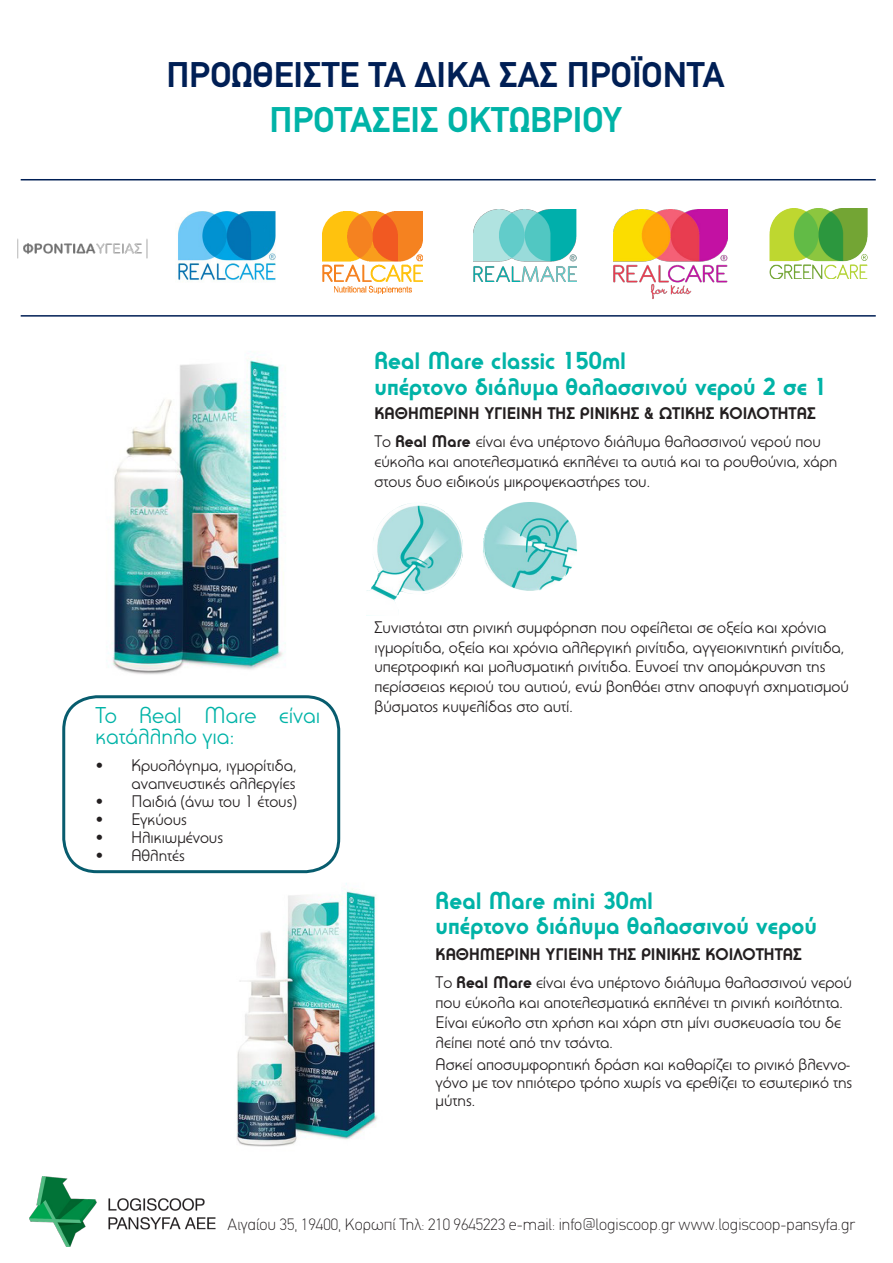
<style>
.page{position:relative;width:893px;height:1263px;background:#fff}
.page>*{position:absolute;margin:0;border:0;box-sizing:border-box;transform-origin:0 0}
.t1{font:700 36px "PF Din Text";color:#001f55}
.t2{font:700 36px "PF Din Text";color:#00b3a7}
.Titlos{font:700 24px "PF Universal";color:#00b3a7}
.τιτλος{font:22.5px/21px "PF Universal";color:#00b3a7}
.Titlos-2{font:16.5px/19.8px "PF Universal";color:#231f20}
.t3{font:100 16.5px "PF Din Text";color:#231f20}
.Titlos-3{font:700 16.5px "PF Universal";color:#231f20}
.s1{font-family:"PF Din Text"}
.s2{font-weight:700}
</style>
<div class="page">
<img style="left:29px;top:1176px;width:187px;height:71px">
<img style="left:17px;top:238px;width:131px;height:21px">
<img style="left:178px;top:211px;width:98px;height:71px">
<img style="left:322px;top:211px;width:101px;height:82px">
<img style="left:473px;top:210px;width:104px;height:72px">
<img style="left:614px;top:209px;width:113px;height:90px">
<img style="left:769px;top:208px;width:99px;height:71px">
<hr style="left:21px;top:315px;width:855px;height:2px;background:#001f55">
<hr style="left:21px;top:179px;width:855px;height:1px;background:#001f55">
<img style="left:106px;top:351px;width:180px;height:324px">
<img style="left:201px;top:872px;width:176px;height:275px">
<img style="left:367px;top:503px;width:96px;height:98px">
<img style="left:483px;top:502px;width:95px;height:89px">
<div style="left:62px;top:695px;width:278px;height:178px;border:3px solid #075c6e;border-radius:33px"></div>
<p class="t1" style="left:166px;top:53px;width:560px">ΠΡΟΩΘΕΙΣΤΕ ΤΑ ΔΙΚΑ ΣΑΣ ΠΡΟΪΟΝΤΑ</p>
<p class="t2" style="left:269px;top:98px;width:353px">ΠΡΟΤΑΣΕΙΣ ΟΚΤΩΒΡΙΟΥ</p>
<p class="τιτλος" style="left:95px;top:704px;width:226px">Το Real Mare είναι κατάλληλο για:</p>
<p class="Titlos-2" style="left:95px;top:756px;width:202px;line-height:18px;text-align:right"><span class="s1">•</span> Κρυολόγημα, ιγμορίτιδα, αναπνευστικές αλλεργίες</p>
<p class="Titlos-2" style="left:95px;top:791px;width:203px"><span class="s1">•</span> Παιδιά (άνω του 1 έτους)</p>
<p class="Titlos-2" style="left:95px;top:809px;width:93px"><span class="s1">•</span> Εγκύους</p>
<p class="Titlos-2" style="left:95px;top:827px;width:129px"><span class="s1">•</span> Ηλικιωμένους</p>
<p class="Titlos-2" style="left:95px;top:845px;width:91px"><span class="s1">•</span> Αθλητές</p>
<p class="Titlos" style="left:374px;top:347px;width:253px">Real Μare classic 150ml</p>
<p class="Titlos" style="left:374px;top:372px;width:454px">υπέρτονο διάλυμα θαλασσινού νερού 2 σε 1</p>
<p class="Titlos-3" style="left:374px;top:403px;width:443px">ΚΑΘΗΜΕΡΙΝΗ ΥΓΙΕΙΝΗ ΤΗΣ ΡΙΝΙΚΗΣ &amp; ΩΤΙΚΗΣ ΚΟΙΛΟΤΗΤΑΣ</p>
<p class="Titlos-2" style="left:374px;top:432px;width:464px">Το <span class="s2">Real Μare</span> είναι ένα υπέρτονο διάλυμα θαλασσινού νερού που εύκολα και αποτελεσματικά εκπλένει τα αυτιά και τα ρουθούνια, χάρη στους δυο ειδικούς μικροψεκαστήρες του.</p>
<p class="Titlos-2" style="left:374px;top:617px;width:476px">Συνιστάται στη ρινική συμφόρηση που οφείλεται σε οξεία και χρόνια ιγμορίτιδα, οξεία και χρόνια αλλεργική ρινίτιδα, αγγειοκινητική ρινίτιδα, υπερτροφική και μολυσματική ρινίτιδα. Ευνοεί την απομάκρυνση της περίσσειας κεριού του αυτιού, ενώ βοηθάει στην αποφυγή σχηματισμού βύσματος κυψελίδας στο αυτί.</p>
<p class="Titlos" style="left:436px;top:886px;width:219px">Real Μare mini 30ml</p>
<p class="Titlos" style="left:436px;top:911px;width:383px">υπέρτονο διάλυμα θαλασσινού νερού</p>
<p class="Titlos-3" style="left:436px;top:944px;width:368px">ΚΑΘΗΜΕΡΙΝΗ ΥΓΙΕΙΝΗ ΤΗΣ ΡΙΝΙΚΗΣ ΚΟΙΛΟΤΗΤΑΣ</p>
<p class="Titlos-2" style="left:436px;top:972px;width:418px">Το <span class="s2">Real Μare</span> είναι ένα υπέρτονο διάλυμα θαλασσινού νερού που εύκολα και αποτελεσματικά εκπλένει τη ρινική κοιλότητα.<br>Είναι εύκολο στη χρήση και χάρη στη μίνι συσκευασία του δε λείπει ποτέ από την τσάντα.</p>
<p class="Titlos-2" style="left:436px;top:1055px;width:418px;line-height:18px">Ασκεί αποσυμφορητική δράση και καθαρίζει το ρινικό βλεννο&shy;γόνο με τον ηπιότερο τρόπο χωρίς να ερεθίζει το εσωτερικό της μύτης.</p>
<p class="t3" style="left:228px;top:1215px;width:629px">Αιγαίου 35, 19400, Κορωπί Τηλ: 210 9645223 e-mail: info@logiscoop.gr www.logiscoop-pansyfa.gr</p>
</div>
